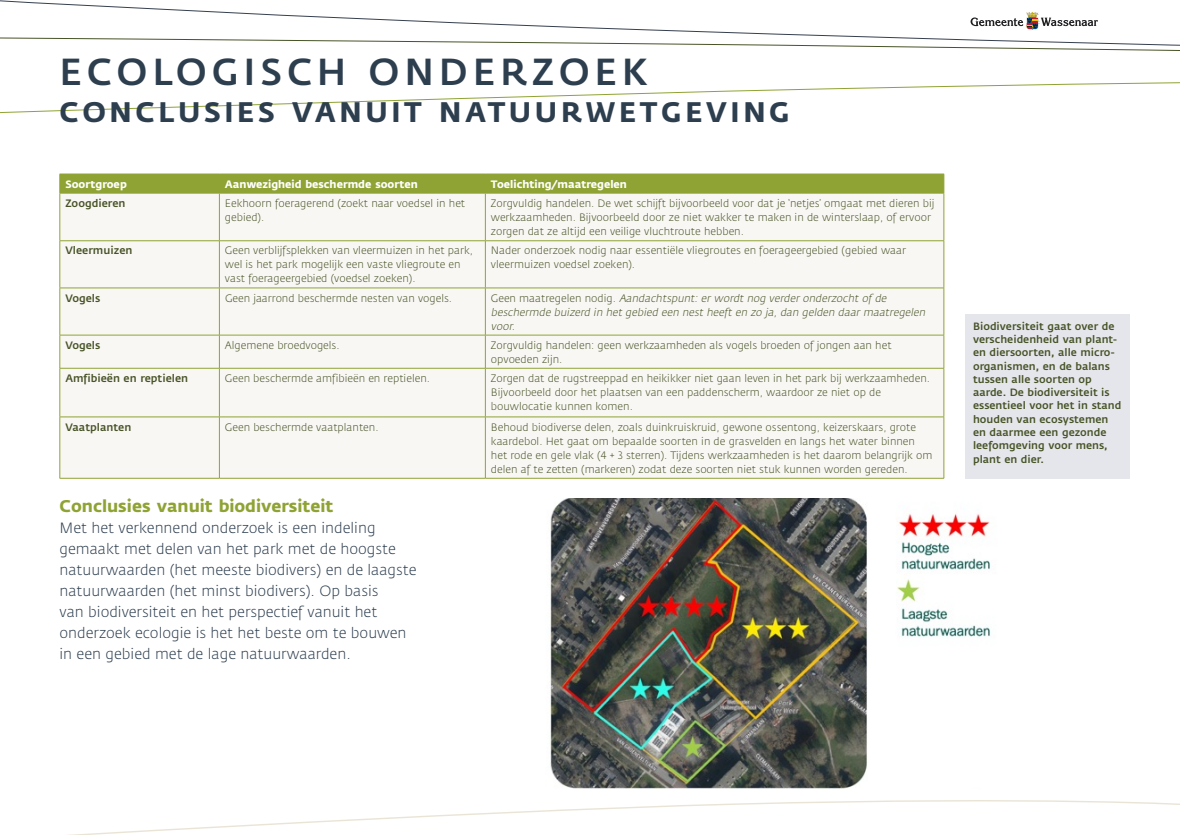
<style>
.page{position:relative;width:1180px;height:835px;background:#fff}
.page>*{position:absolute;margin:0;border:0;box-sizing:border-box;transform-origin:0 0}
.t1{font:500 37.24px "Fedra Sans";letter-spacing:.13em;color:#2d3e4f}
.t2{font:700 28px "Fedra Sans";letter-spacing:.13em;color:#2d3e4f}
.t3{font:700 16.8px "Fedra Sans";color:#8fa334}
.t4{font:300 14.7px/21px "Fedra Sans";color:#2d3e4f}
.t5{font:300 10.64px/14px "Fedra Sans";color:#475327}
.t6{font:italic 300 10.64px/14px "Fedra Sans";color:#475327}
.t7{font:500 10.64px "Fedra Sans";color:#475327}
.t8{font:700 10.64px "Fedra Sans";color:#fff}
.t9{font:500 10.5px/13.3px "Fedra Sans";color:#475327}
.s1{font-style:normal}
</style>
<div class="page">
<svg style="left:86px;top:800px;width:1094px;height:34px"></svg>
<svg style="left:0;top:0;width:1098px;height:37px"></svg>
<svg style="left:0;top:37px;width:1180px;height:14px"></svg>
<svg style="left:970px;top:12px;width:127px;height:18px"></svg>
<svg style="left:0;top:82px;width:1180px;height:31px"></svg>
<div style="left:61px;top:194px;width:882px;height:284px;background:#f9f7f3"></div>
<div style="left:60px;top:174px;width:884px;height:19px;background:#8fa334"></div>
<hr style="left:60px;top:193px;width:159px;height:1px;background:#8fa334">
<hr style="left:60px;top:193px;width:1px;height:47px;background:#8fa334">
<hr style="left:219px;top:193px;width:266px;height:1px;background:#8fa334">
<hr style="left:219px;top:193px;width:1px;height:47px;background:#8fa334">
<hr style="left:485px;top:193px;width:459px;height:1px;background:#8fa334">
<hr style="left:485px;top:193px;width:1px;height:47px;background:#8fa334">
<hr style="left:943px;top:193px;width:1px;height:47px;background:#8fa334">
<hr style="left:60px;top:240px;width:159px;height:1px;background:#8fa334">
<hr style="left:60px;top:241px;width:1px;height:46px;background:#8fa334">
<hr style="left:219px;top:240px;width:266px;height:1px;background:#8fa334">
<hr style="left:219px;top:241px;width:1px;height:46px;background:#8fa334">
<hr style="left:485px;top:240px;width:459px;height:1px;background:#8fa334">
<hr style="left:485px;top:241px;width:1px;height:46px;background:#8fa334">
<hr style="left:943px;top:241px;width:1px;height:46px;background:#8fa334">
<hr style="left:60px;top:287px;width:159px;height:1px;background:#8fa334">
<hr style="left:60px;top:288px;width:1px;height:47px;background:#8fa334">
<hr style="left:219px;top:287px;width:266px;height:1px;background:#8fa334">
<hr style="left:219px;top:288px;width:1px;height:47px;background:#8fa334">
<hr style="left:485px;top:287px;width:459px;height:1px;background:#8fa334">
<hr style="left:485px;top:288px;width:1px;height:47px;background:#8fa334">
<hr style="left:943px;top:288px;width:1px;height:47px;background:#8fa334">
<hr style="left:60px;top:335px;width:159px;height:1px;background:#8fa334">
<hr style="left:60px;top:335px;width:1px;height:33px;background:#8fa334">
<hr style="left:219px;top:335px;width:266px;height:1px;background:#8fa334">
<hr style="left:219px;top:335px;width:1px;height:33px;background:#8fa334">
<hr style="left:485px;top:335px;width:459px;height:1px;background:#8fa334">
<hr style="left:485px;top:335px;width:1px;height:33px;background:#8fa334">
<hr style="left:943px;top:335px;width:1px;height:33px;background:#8fa334">
<hr style="left:60px;top:368px;width:159px;height:1px;background:#8fa334">
<hr style="left:60px;top:368px;width:1px;height:48px;background:#8fa334">
<hr style="left:219px;top:368px;width:266px;height:1px;background:#8fa334">
<hr style="left:219px;top:368px;width:1px;height:48px;background:#8fa334">
<hr style="left:485px;top:368px;width:459px;height:1px;background:#8fa334">
<hr style="left:485px;top:368px;width:1px;height:48px;background:#8fa334">
<hr style="left:943px;top:368px;width:1px;height:48px;background:#8fa334">
<hr style="left:60px;top:416px;width:159px;height:1px;background:#8fa334">
<hr style="left:60px;top:417px;width:1px;height:61px;background:#8fa334">
<hr style="left:219px;top:416px;width:266px;height:1px;background:#8fa334">
<hr style="left:219px;top:417px;width:1px;height:61px;background:#8fa334">
<hr style="left:485px;top:416px;width:459px;height:1px;background:#8fa334">
<hr style="left:485px;top:417px;width:1px;height:61px;background:#8fa334">
<hr style="left:943px;top:417px;width:1px;height:61px;background:#8fa334">
<hr style="left:60px;top:478px;width:159px;height:1px;background:#8fa334">
<hr style="left:219px;top:478px;width:266px;height:1px;background:#8fa334">
<hr style="left:485px;top:478px;width:459px;height:1px;background:#8fa334">
<div style="left:965px;top:314px;width:165px;height:164px;background:#e5e6eb"></div>
<img style="left:550px;top:499px;width:441px;height:289px">
<h1 class="t1" style="left:60px;top:50px;width:590px">ECOLOGISCH ONDERZOEK</h1>
<h2 class="t2" style="left:60px;top:95px;width:732px">CONCLUSIES VANUIT NATUURWETGEVING</h2>
<p class="t8" style="left:65px;top:177px;width:63px">Soortgroep</p>
<p class="t8" style="left:225px;top:177px;width:194px">Aanwezigheid beschermde soorten</p>
<p class="t8" style="left:491px;top:177px;width:138px">Toelichting/maatregelen</p>
<p class="t7" style="left:65px;top:197px;width:62px">Zoogdieren</p>
<p class="t5" style="left:225px;top:196px;width:242px">Eekhoorn foeragerend (zoekt naar voedsel in het gebied).</p>
<p class="t5" style="left:491px;top:196px;width:445px">Zorgvuldig handelen. De wet schijft bijvoorbeeld voor dat je ‘netjes’ omgaat met dieren bij werkzaamheden. Bijvoorbeeld door ze niet wakker te maken in de winterslaap, of ervoor zorgen dat ze altijd een veilige vluchtroute hebben.</p>
<p class="t7" style="left:65px;top:244px;width:69px">Vleermuizen</p>
<p class="t5" style="left:225px;top:244px;width:249px">Geen verblijfsplekken van vleermuizen in het park, wel is het park mogelijk een vaste vliegroute en vast foerageergebied (voedsel zoeken).</p>
<p class="t5" style="left:491px;top:244px;width:417px">Nader onderzoek nodig naar essentiële vliegroutes en foerageergebied (gebied waar vleermuizen voedsel zoeken).</p>
<p class="t7" style="left:65px;top:291px;width:37px">Vogels</p>
<p class="t5" style="left:225px;top:291px;width:229px">Geen jaarrond beschermde nesten van vogels.</p>
<p class="t6" style="left:491px;top:291px;width:438px"><span class="s1">G e e n m a a t re g e l e n n o d i g .</span> Aandachtspunt: er wordt nog verder onderzocht of de beschermde buizerd in het gebied een nest heeft en zo ja, dan gelden daar maatregelen voor.</p>
<p class="t7" style="left:65px;top:339px;width:37px">Vogels</p>
<p class="t5" style="left:225px;top:338px;width:116px">Algemene broedvogels.</p>
<p class="t5" style="left:491px;top:338px;width:402px">Zorgvuldig handelen: geen werkzaamheden als vogels broeden of jongen aan het opvoeden zijn.</p>
<p class="t7" style="left:65px;top:372px;width:124px">Amfibieën en reptielen</p>
<p class="t5" style="left:225px;top:371px;width:206px">Geen beschermde amfibieën en reptielen.</p>
<p class="t5" style="left:491px;top:371px;width:441px">Zorgen dat de rugstreeppad en heikikker niet gaan leven in het park bij werkzaamheden.<br>Bijvoorbeeld door het plaatsen van een paddenscherm, waardoor ze niet op de bouwlocatie kunnen komen.</p>
<p class="t7" style="left:65px;top:420px;width:68px">Vaatplanten</p>
<p class="t5" style="left:225px;top:420px;width:155px">Geen beschermde vaatplanten.</p>
<p class="t5" style="left:491px;top:420px;width:443px">Behoud biodiverse delen, zoals duinkruiskruid, gewone ossentong, keizerskaars, grote kaardebol. Het gaat om bepaalde soorten in de grasvelden en langs het water binnen het rode en gele vlak (4 + 3 sterren). Tijdens werkzaamheden is het daarom belangrijk om delen af te zetten (markeren) zodat deze soorten niet stuk kunnen worden gereden.</p>
<h3 class="t3" style="left:60px;top:495px;width:275px">Conclusies vanuit biodiversiteit</h3>
<p class="t4" style="left:60px;top:517px;width:358px">Met het verkennend onderzoek is een indeling gemaakt met delen van het park met de hoogste natuurwaarden (het meeste biodivers) en de laagste natuurwaarden (het minst biodivers). Op basis<br>van biodiversiteit en het perspectief vanuit het onderzoek ecologie is het het beste om te bouwen in een gebied met de lage natuurwaarden.</p>
<p class="t9" style="left:973px;top:319px;width:150px">Biodiversiteit gaat over de verscheidenheid van plant&shy;en diersoorten, alle micro&shy;organismen, en de balans tussen alle soorten op aarde. De biodiversiteit is essentieel voor het in stand houden van ecosystemen en daarmee een gezonde leefomgeving voor mens, plant en dier.</p>
</div>
